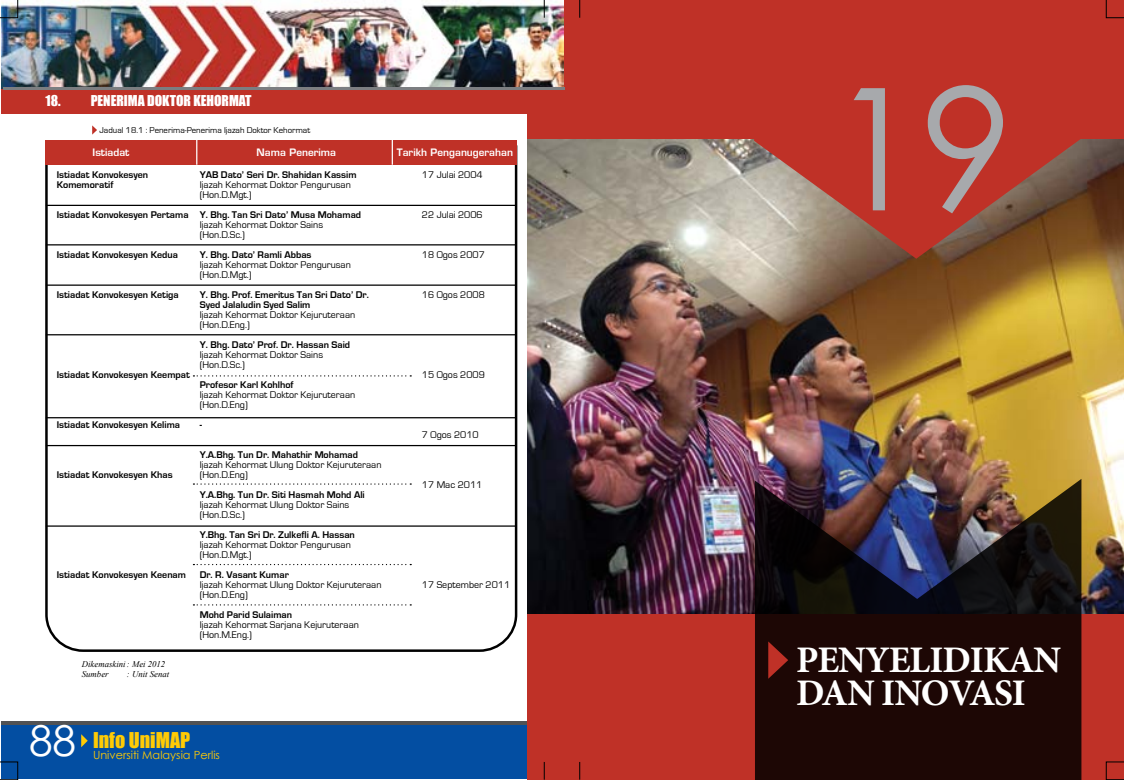
<style>
.page{position:relative;width:1124px;height:780px;background:#fff}
.page>*{position:absolute;margin:0;border:0;box-sizing:border-box;transform-origin:0 0}
.t1{font:170px "Century Gothic";color:#a7a9ac}
.t2{font:42.5px "Century Gothic";color:#fff}
.t3{font:700 37.5px/32.5px "Minion Pro";letter-spacing:-.025em;color:#fff}
.t4{font:20px "Impact";color:#ffcb05}
.t5{font:13.75px "Impact";color:#fff}
.t6{font:11.25px "Century Gothic";color:#ffcb05}
.t7{font:10px/10px "Eurostile";color:#000}
.t8{font:700 10px/10px "Eurostile";color:#000}
.t9{font:700 10px "Euromode";color:#fff}
.t10{font:8.75px "Eurostile";color:#000}
.t11{font:italic 8.75px/10px "Times New Roman";color:#000}
</style>
<div class="page">
<div style="left:1px;top:722px;width:562px;height:57px;background:#034ea2"></div>
<hr style="left:1px;top:721px;width:562px;height:3px;background:#515254">
<svg style="left:81px;top:734px;width:7px;height:13px"></svg>
<svg style="left:45px;top:143px;width:473px;height:509px"></svg>
<div style="left:45px;top:140px;width:471px;height:25px;background:#bf3127"></div>
<div style="left:527px;top:0;width:596px;height:780px;background:#bf3127"></div>
<img style="left:527px;top:140px;width:596px;height:473px">
<img style="left:2px;top:0;width:561px;height:89px">
<div style="left:1px;top:89px;width:561px;height:24px;background:#bf3127"></div>
<hr style="left:3px;top:87px;width:561px;height:2px;background:#7c7e81">
<svg style="left:0;top:0;width:18px;height:18px"></svg>
<div style="left:0;top:761px;width:18px;height:19px;border:1px solid #000"></div>
<svg style="left:544px;top:0;width:1px;height:18px"></svg>
<svg style="left:544px;top:762px;width:1px;height:17px"></svg>
<svg style="left:579px;top:0;width:1px;height:18px"></svg>
<svg style="left:579px;top:762px;width:1px;height:17px"></svg>
<svg style="left:1105px;top:0;width:18px;height:18px"></svg>
<div style="left:1105px;top:761px;width:18px;height:19px;border:1px solid #000"></div>
<svg style="left:92px;top:125px;width:5px;height:10px"></svg>
<hr style="left:46px;top:205px;width:470px;height:1px;background:#000">
<hr style="left:46px;top:244px;width:470px;height:1px;background:#000">
<hr style="left:46px;top:284px;width:470px;height:2px;background:#000">
<hr style="left:46px;top:334px;width:470px;height:1px;background:#000">
<svg style="left:193px;top:375px;width:218px;height:1px"></svg>
<svg style="left:193px;top:483px;width:218px;height:1px"></svg>
<svg style="left:193px;top:564px;width:218px;height:1px"></svg>
<svg style="left:193px;top:604px;width:218px;height:1px"></svg>
<hr style="left:46px;top:417px;width:470px;height:1px;background:#000">
<hr style="left:46px;top:445px;width:470px;height:1px;background:#000">
<hr style="left:46px;top:525px;width:470px;height:1px;background:#000">
<svg style="left:754px;top:139px;width:326px;height:120px"></svg>
<svg style="left:754px;top:479px;width:327px;height:301px;background:#251517"></svg>
<svg style="left:768px;top:641px;width:20px;height:37px"></svg>
<svg style="left:196px;top:140px;width:1px;height:25px"></svg>
<hr style="left:391px;top:138px;width:2px;height:27px;background:#fff">
<h3 class="t5" style="left:46px;top:90px;width:207px">18. PENERIMA DOKTOR KEHORMAT</h3>
<p class="t10" style="left:100px;top:126px;width:212px">Jadual 18.1 : Penerima-Penerima Ijazah Doktor Kehormat</p>
<p class="t9" style="left:93px;top:146px;width:38px">Istiadat</p>
<p class="t9" style="left:256px;top:146px;width:81px">Nama Penerima</p>
<p class="t9" style="left:397px;top:146px;width:118px">Tarikh Penganugerahan</p>
<p class="t8" style="left:57px;top:170px;width:93px">Istiadat Konvokesyen<br>Komemoratif</p>
<p class="t8" style="left:57px;top:210px;width:133px">Istiadat Konvokesyen Pertama</p>
<p class="t8" style="left:57px;top:250px;width:123px">Istiadat Konvokesyen Kedua</p>
<p class="t8" style="left:57px;top:290px;width:124px">Istiadat Konvokesyen Ketiga</p>
<p class="t8" style="left:57px;top:370px;width:135px">Istiadat Konvokesyen Keempat</p>
<p class="t8" style="left:57px;top:420px;width:125px">Istiadat Konvokesyen Kelima</p>
<p class="t8" style="left:57px;top:470px;width:117px">Istiadat Konvokesyen Khas</p>
<p class="t8" style="left:57px;top:570px;width:131px">Istiadat Konvokesyen Keenam</p>
<p class="t11" style="left:82px;top:658px;width:85px">Dikemaskini: Mei 2012<br>Sumber</p>
<p class="t11" style="left:127px;top:668px;width:44px">: Unit Senat</p>
<p class="t8" style="left:200px;top:170px;width:158px">YAB Dato’ Seri Dr. Shahidan Kassim</p>
<p class="t7" style="left:200px;top:180px;width:153px">Ijazah Kehormat Doktor Pengurusan (Hon.D.Mgt.)</p>
<p class="t8" style="left:200px;top:210px;width:163px">Y. Bhg. Tan Sri Dato’ Musa Mohamad</p>
<p class="t7" style="left:200px;top:220px;width:125px">Ijazah Kehormat Doktor Sains (Hon.D.Sc.)</p>
<p class="t8" style="left:200px;top:250px;width:113px">Y. Bhg. Dato’ Ramli Abbas</p>
<p class="t7" style="left:200px;top:260px;width:153px">Ijazah Kehormat Doktor Pengurusan (Hon.D.Mgt.)</p>
<p class="t8" style="left:200px;top:290px;width:171px">Y. Bhg. Prof. Emeritus Tan Sri Dato’ Dr.<br>Syed Jalaludin Syed Salim</p>
<p class="t7" style="left:200px;top:310px;width:157px">Ijazah Kehormat Doktor Kejuruteraan (Hon.D.Eng.)</p>
<p class="t8" style="left:200px;top:340px;width:152px">Y. Bhg. Dato’ Prof. Dr. Hassan Said</p>
<p class="t7" style="left:200px;top:350px;width:125px">Ijazah Kehormat Doktor Sains (Hon.D.Sc.)</p>
<p class="t8" style="left:200px;top:380px;width:95px">Profesor Karl Kohlhof</p>
<p class="t7" style="left:200px;top:390px;width:157px">Ijazah Kehormat Doktor Kejuruteraan (Hon.D.Eng)</p>
<p class="t8" style="left:200px;top:420px;width:4px">-</p>
<p class="t8" style="left:200px;top:450px;width:160px">Y.A.Bhg. Tun Dr. Mahathir Mohamad</p>
<p class="t7" style="left:200px;top:460px;width:183px">Ijazah Kehormat Ulung Doktor Kejuruteraan (Hon.D.Eng)</p>
<p class="t8" style="left:200px;top:490px;width:167px">Y.A.Bhg. Tun Dr. Siti Hasmah Mohd Ali</p>
<p class="t7" style="left:200px;top:500px;width:151px">Ijazah Kehormat Ulung Doktor Sains (Hon.D.Sc.)</p>
<p class="t8" style="left:200px;top:530px;width:157px">Y.Bhg. Tan Sri Dr. Zulkefli A. Hassan</p>
<p class="t7" style="left:200px;top:540px;width:153px">Ijazah Kehormat Doktor Pengurusan (Hon.D.Mgt.)</p>
<p class="t8" style="left:200px;top:570px;width:91px">Dr. R. Vasant Kumar</p>
<p class="t7" style="left:200px;top:580px;width:183px">Ijazah Kehormat Ulung Doktor Kejuruteraan (Hon.D.Eng)</p>
<p class="t8" style="left:200px;top:610px;width:94px">Mohd Parid Sulaiman</p>
<p class="t7" style="left:200px;top:620px;width:161px">Ijazah Kehormat Sarjana Kejuruteraan (Hon.M.Eng.)</p>
<h2 class="t2" style="left:29px;top:710px;width:49px">88</h2>
<h3 class="t4" style="left:93px;top:724px;width:99px">Info UniMAP</h3>
<p class="t6" style="left:93px;top:747px;width:128px">Universiti Malaysia Perlis</p>
<p class="t7" style="left:422px;top:170px;width:62px">17 Julai 2004</p>
<p class="t7" style="left:422px;top:210px;width:62px">22 Julai 2006</p>
<p class="t7" style="left:422px;top:250px;width:64px">18 Ogos 2007</p>
<p class="t7" style="left:422px;top:290px;width:64px">16 Ogos 2008</p>
<p class="t7" style="left:422px;top:370px;width:64px">15 Ogos 2009</p>
<p class="t7" style="left:422px;top:430px;width:58px">7 Ogos 2010</p>
<p class="t7" style="left:422px;top:480px;width:62px">17 Mac 2011</p>
<p class="t7" style="left:422px;top:580px;width:90px">17 September 2011</p>
<h1 class="t1" style="left:829px;top:30px;width:186px">19</h1>
<h3 class="t3" style="left:796px;top:643px;width:267px">PENYELIDIKAN<br>DAN INOVASI</h3>
</div>
